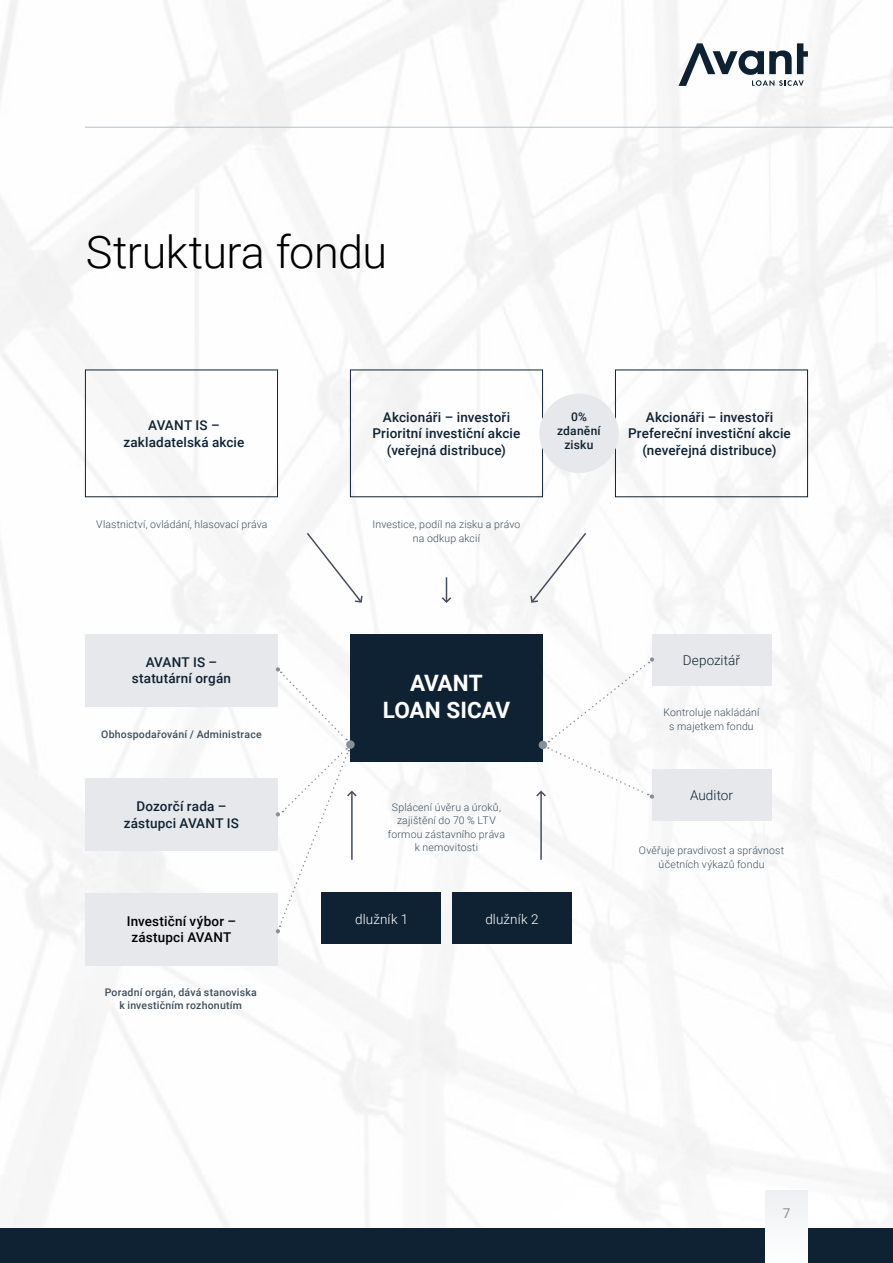
<style>
.page{position:relative;width:893px;height:1263px;background:#fff}
.page>*{position:absolute;margin:0;border:0;box-sizing:border-box;transform-origin:0 0}
.t1{font:300 45px "Roboto";letter-spacing:-.015em;color:#000}
.t2{font:700 22.5px/27px "Roboto";letter-spacing:-.01em;color:#fff;text-align:center}
.t3{font:500 13.5px/16.2px "Roboto";letter-spacing:.01em;color:#0f2233;text-align:center}
.t4{font:500 13.5px/16.2px "Roboto";letter-spacing:.015em;color:#000;text-align:center}
.t5{font:300 13.5px "Roboto";letter-spacing:.01em;color:#0f2233}
.t6{font:300 13.5px "Roboto";letter-spacing:.005em;color:#fff}
.t7{font:13.5px "Roboto";color:#878f98}
.t8{font:500 12px/14.4px "Roboto";letter-spacing:.015em;color:#0f2233;text-align:center}
.t9{font:300 10.5px/13.5px "Roboto";letter-spacing:.015em;color:#3d4e5d;text-align:center}
.t10{font:500 10.5px/13.5px "Roboto";letter-spacing:.02em;color:#3d4e5d;text-align:center}
</style>
<div class="page">
<img style="left:0;top:0;width:893px;height:1229px">
<div style="left:85px;top:370px;width:193px;height:127px;border:1px solid #0f2233"></div>
<div style="left:85px;top:634px;width:193px;height:72px;background:#e6e8eb"></div>
<div style="left:652px;top:634px;width:119px;height:51px;background:#e6e8eb"></div>
<div style="left:85px;top:778px;width:193px;height:73px;background:#e6e8eb"></div>
<div style="left:652px;top:770px;width:119px;height:51px;background:#e6e8eb"></div>
<div style="left:322px;top:893px;width:119px;height:51px;background:#0f2233"></div>
<div style="left:452px;top:893px;width:119px;height:51px;background:#0f2233"></div>
<div style="left:85px;top:893px;width:193px;height:72px;background:#e6e8eb"></div>
<div style="left:350px;top:370px;width:193px;height:127px;border:1px solid #0f2233"></div>
<div style="left:350px;top:634px;width:193px;height:128px;background:#0f2233"></div>
<div style="left:615px;top:370px;width:193px;height:127px;border:1px solid #0f2233"></div>
<svg style="left:440px;top:577px;width:13px;height:27px"></svg>
<hr style="left:540px;top:792px;width:2px;height:68px;background:#444c5e">
<svg style="left:305px;top:531px;width:58px;height:73px"></svg>
<svg style="left:529px;top:531px;width:59px;height:73px"></svg>
<div style="left:539px;top:394px;width:80px;height:79px;background:#e6e8eb;border-radius:50%"></div>
<div style="left:346px;top:740px;width:9px;height:9px;background:#878f98;border-radius:50%"></div>
<svg style="left:535px;top:657px;width:119px;height:142px"></svg>
<svg style="left:276px;top:667px;width:71px;height:73px"></svg>
<svg style="left:276px;top:748px;width:82px;height:185px"></svg>
<div style="left:0;top:1229px;width:893px;height:34px;background:#0f2233"></div>
<div style="left:765px;top:1191px;width:43px;height:72px;background:#f6f7f8"></div>
<hr style="left:85px;top:127px;width:808px;height:1px;background:#b8bdc2">
<svg style="left:678px;top:43px;width:130px;height:43px"></svg>
<h1 class="t1" style="left:86px;top:220px;width:303px">Struktura fondu</h1>
<p class="t3" style="left:124px;top:417px;width:122px">AVANT IS – zakladatelská akcie</p>
<p class="t3" style="left:373px;top:409px;width:149px">Akcionáři – investoři<br>Prioritní investiční akcie (veřejná distribuce)</p>
<p class="t9" style="left:96px;top:517px;width:173px">Vlastnictví, ovládání, hlasovací práva</p>
<p class="t9" style="left:373px;top:517px;width:149px">Investice, podíl na zisku a právo na odkup akcií</p>
<p class="t8" style="left:557px;top:409px;width:45px">0% zdanění zisku</p>
<p class="t3" style="left:628px;top:409px;width:164px">Akcionáři – investoři<br>Prefereční investiční akcie (neveřejná distribuce)</p>
<p class="t3" style="left:132px;top:654px;width:101px">AVANT IS – statutární orgán</p>
<p class="t10" style="left:101px;top:727px;width:162px">Obhospodařování / Administrace</p>
<p class="t3" style="left:124px;top:798px;width:117px">Dozorčí rada – zástupci AVANT IS</p>
<p class="t4" style="left:127px;top:913px;width:111px">Investiční výbor – zástupci AVANT</p>
<p class="t10" style="left:105px;top:985px;width:153px">Poradní orgán, dává stanoviska k investičním rozhonutím</p>
<h2 class="t2" style="left:383px;top:668px;width:129px">AVANT<br>LOAN SICAV</h2>
<p class="t9" style="left:388px;top:800px;width:119px">Splácení úvěru a úroků, zajištění do 70 % LTV formou zástavního práva k nemovitosti</p>
<p class="t6" style="left:355px;top:909px;width:55px">dlužník 1</p>
<p class="t6" style="left:485px;top:909px;width:55px">dlužník 2</p>
<p class="t5" style="left:683px;top:650px;width:59px">Depozitář</p>
<p class="t9" style="left:664px;top:705px;width:97px">Kontroluje nakládání s majetkem fondu</p>
<p class="t5" style="left:690px;top:786px;width:45px">Auditor</p>
<p class="t9" style="left:639px;top:843px;width:147px">Ověřuje pravdivost a správnost účetních výkazů fondu</p>
<p class="t7" style="left:783px;top:1203px;width:9px">7</p>
</div>
